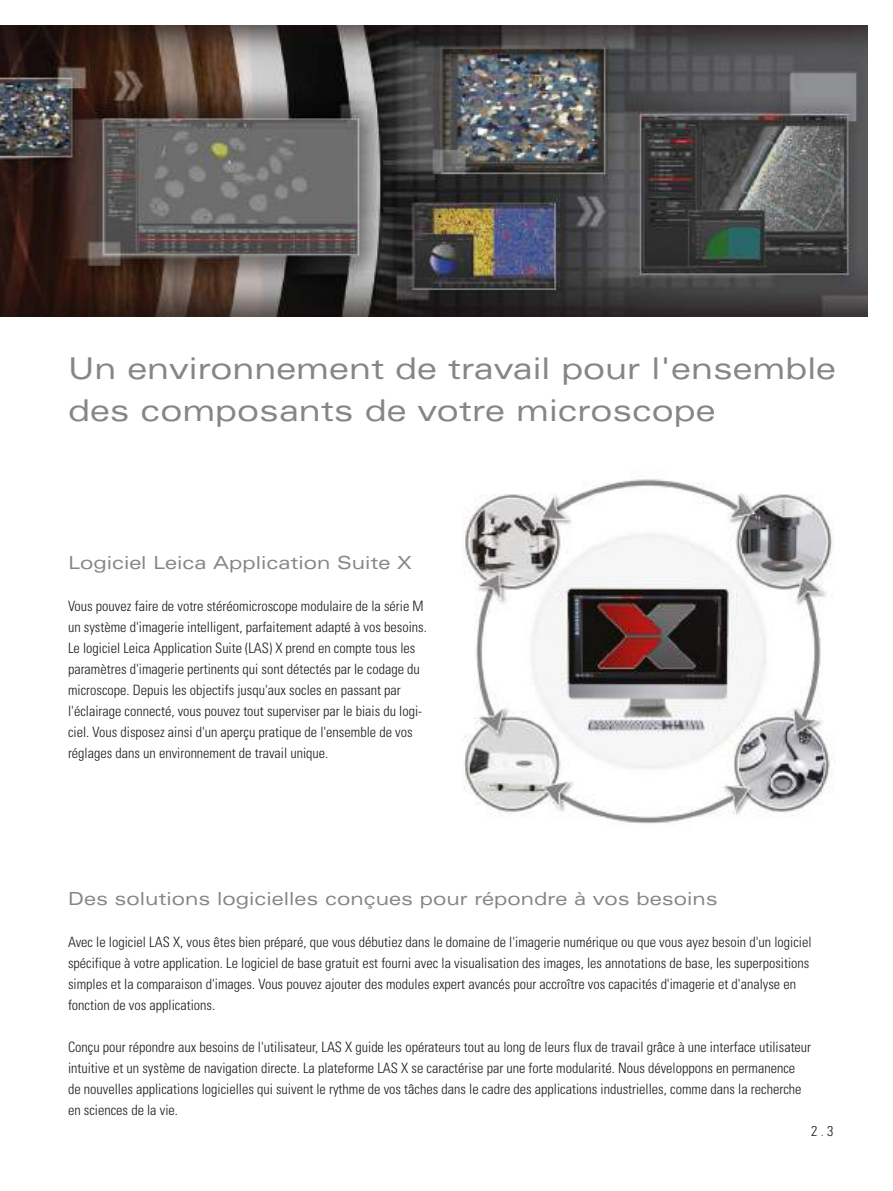
<style>
.page{position:relative;width:893px;height:1191px;background:#fff}
.page>*{position:absolute;margin:0;border:0;box-sizing:border-box;transform-origin:0 0}
.t1{font:expanded 30px/42px "Univers LT Std";color:#868686}
.t2{font:expanded 18px "Univers LT Std";color:#868686}
.t3{font:300 condensed 14.25px/21px "Univers LT Std";color:#1d1d1b}
.s1{color:#e40420}
</style>
<div class="page">
<img style="left:0;top:26px;width:867px;height:291px">
<img style="left:464px;top:479px;width:371px;height:345px">
<h1 class="t1" style="left:68px;top:347px;width:769px">Un environnement de travail pour l'ensemble des composants de votre microscope</h1>
<p class="t2" style="left:68px;top:551px;width:345px">Logiciel Leica Application Suite X</p>
<p class="t3" style="left:68px;top:595px;width:360px">Vous pouvez faire de votre stéréomicroscope modulaire de la série M un système d'imagerie intelligent, parfaitement adapté à vos besoins.<br>Le logiciel Leica Application Suite (LAS) X prend en compte tous les paramètres d'imagerie pertinents qui sont détectés par le codage du microscope. Depuis les objectifs jusqu'aux socles en passant par l'éclairage connecté, vous pouvez tout superviser par le biais du logi&shy;ciel. Vous disposez ainsi d'un aperçu pratique de l'ensemble de vos réglages dans un environnement de travail unique.</p>
<p class="t2" style="left:68px;top:887px;width:651px">Des solutions logicielles conçues pour répondre à vos besoins</p>
<p class="t3" style="left:68px;top:931px;width:745px">Avec le logiciel LAS X, vous êtes bien préparé, que vous débutiez dans le domaine de l'imagerie numérique ou que vous ayez besoin d'un logiciel spécifique à votre application. Le logiciel de base gratuit est fourni avec la visualisation des images, les annotations de base, les superpositions simples et la comparaison d'images. Vous pouvez ajouter des modules expert avancés pour accroître vos capacités d'imagerie et d'analyse en fonction de vos applications.</p>
<p class="t3" style="left:68px;top:1036px;width:745px">Conçu pour répondre aux besoins de l'utilisateur, LAS X guide les opérateurs tout au long de leurs flux de travail grâce à une interface utilisateur intuitive et un système de navigation directe. La plateforme LAS X se caractérise par une forte modularité. Nous développons en permanence de nouvelles applications logicielles qui suivent le rythme de vos tâches dans le cadre des applications industrielles, comme dans la recherche en sciences de la vie.</p>
<p class="t3" style="left:811px;top:1120px;width:24px">2<span class="s1">.</span>3</p>
</div>
